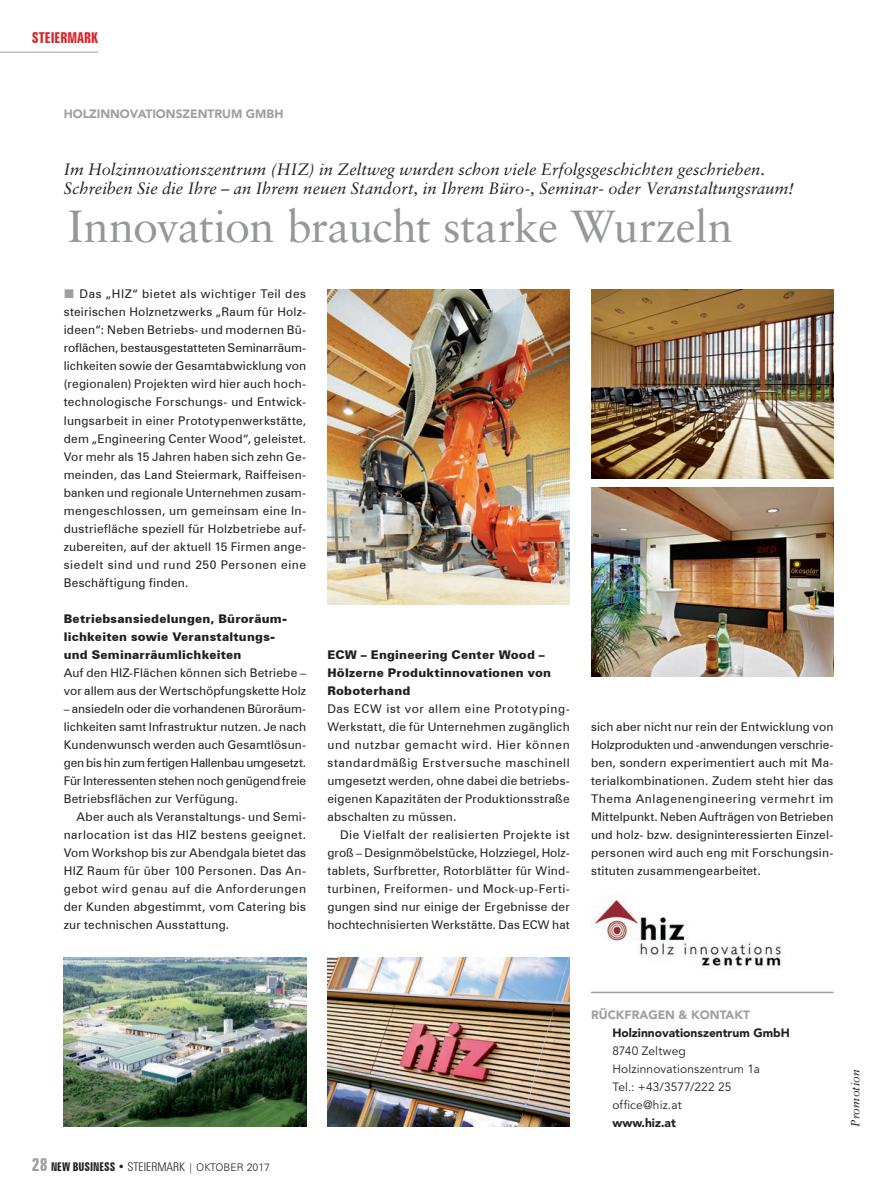
<style>
.page{position:relative;width:893px;height:1191px;background:#fff}
.page>*{position:absolute;margin:0;border:0;box-sizing:border-box;transform-origin:0 0}
.t1{font:45px "Sabon LT Std";letter-spacing:-.02em;color:#95979a}
.t2{font:italic 16.5px/19.5px "Sabon LT Std";letter-spacing:.005em;color:#231f20}
.t3{font:700 extra-condensed 15px "Zurich BT";color:#da2128}
.t4{font:12px/18px "Zurich BT";letter-spacing:.015em;color:#231f20;text-align:justify}
.t5{font:900 12px/18px "Zurich BT";letter-spacing:.015em;color:#231f20}
.t6{font:12px/18px "Avenir LT Std";letter-spacing:.015em;color:#231f20}
.t7{font:900 12px "Avenir LT Std";color:#9d9fa2}
.t8{font:700 extra-condensed 12px "Zurich BT";color:#231f20}
.t9{font:900 12px "Avenir LT Std";color:#231f20}
.t10{font:italic 12px "Sabon LT Std";letter-spacing:.015em;color:#231f20}
.s1{font-size:18px;color:#9d9fa2}
.s2{font-weight:300;font-stretch:condensed}
.s3{font-weight:300;font-stretch:normal;font-size:10.5px}
</style>
<div class="page">
<hr style="left:0;top:52px;width:98px;height:1px;background:#9d9fa2">
<img style="left:327px;top:290px;width:243px;height:314px">
<img style="left:64px;top:958px;width:242px;height:168px">
<img style="left:327px;top:958px;width:243px;height:168px">
<img style="left:591px;top:290px;width:242px;height:188px">
<img style="left:591px;top:488px;width:242px;height:188px">
<hr style="left:591px;top:991px;width:242px;height:2px;background:#9d9fa2">
<img style="left:591px;top:898px;width:190px;height:71px">
<p class="t3" style="left:32px;top:29px;width:68px">STEIERMARK</p>
<p class="t7" style="left:64px;top:107px;width:221px">HOLZINNOVATIONSZENTRUM GMBH</p>
<h2 class="t2" style="left:64px;top:159px;width:732px">Im Holzinnovationszentrum (HIZ) in Zeltweg wurden schon viele Erfolgsgeschichten geschrieben.<br>Schreiben Sie die Ihre – an Ihrem neuen Standort, in Ihrem Büro-, Seminar- oder Veranstaltungsraum!</h2>
<h1 class="t1" style="left:68px;top:200px;width:666px">Innovation braucht starke Wurzeln</h1>
<p class="t4" style="left:64px;top:285px;width:244px;text-indent:16px">Das „HIZ“ bietet als wichtiger Teil des steirischen Holznetzwerks „Raum für Holz&shy;ideen“: Neben Betriebs- und modernen Bü&shy;roflächen, bestausgestatteten Seminarräum&shy;lichkeiten sowie der Gesamtabwicklung von (regionalen) Projekten wird hier auch hoch&shy;technologische Forschungs- und Entwick&shy;lungsarbeit in einer Prototypenwerkstätte, dem „Engineering Center Wood“, geleistet.<br>Vor mehr als 15 Jahren haben sich zehn Ge&shy;meinden, das Land Steiermark, Raiffeisen&shy;banken und regionale Unternehmen zusam&shy;mengeschlossen, um gemeinsam eine In&shy;dustriefläche speziell für Holzbetriebe auf&shy;zubereiten, auf der aktuell 15 Firmen ange&shy;siedelt sind und rund 250 Personen eine Beschäftigung finden.</p>
<p class="t5" style="left:64px;top:609px;width:225px">Betriebsansiedelungen, Büroräum&shy;lichkeiten sowie Veranstaltungs&shy;und Seminarräumlichkeiten</p>
<p class="t4" style="left:64px;top:663px;width:244px">Auf den HIZ-Flächen können sich Betriebe – vor allem aus der Wertschöpfungskette Holz</p>
<p class="t4" style="left:64px;top:699px;width:244px">– ansiedeln oder die vorhandenen Büroräum&shy;lichkeiten samt Infrastruktur nutzen. Je nach Kundenwunsch werden auch Gesamtlösun&shy;gen bis hin zum fertigen Hallenbau umgesetzt.<br>Für Interessenten stehen noch genügend freie Betriebsflächen zur Verfügung.</p>
<p class="t4" style="left:64px;top:807px;width:244px;text-indent:13px">Aber auch als Veranstaltungs- und Semi&shy;narlocation ist das HIZ bestens geeignet.<br>Vom Workshop bis zur Abendgala bietet das HIZ Raum für über 100 Personen. Das An&shy;gebot wird genau auf die Anforderungen der Kunden abgestimmt, vom Catering bis zur technischen Ausstattung.</p>
<p class="t5" style="left:327px;top:645px;width:225px">ECW – Engineering Center Wood –<br>Hölzerne Produktinnovationen von<br>Roboterhand</p>
<p class="t4" style="left:327px;top:699px;width:244px">Das ECW ist vor allem eine Prototyping-Werkstatt, die für Unternehmen zugänglich und nutzbar gemacht wird. Hier können standardmäßig Erstversuche maschinell umgesetzt werden, ohne dabei die betriebs&shy;eigenen Kapazitäten der Produktionsstraße abschalten zu müssen.</p>
<p class="t4" style="left:327px;top:825px;width:244px;text-indent:13px">Die Vielfalt der realisierten Projekte ist groß – Designmöbelstücke, Holzziegel, Holz&shy;tablets, Surfbretter, Rotorblätter für Wind&shy;turbinen, Freiformen- und Mock-up-Ferti&shy;gungen sind nur einige der Ergebnisse der hochtechnisierten Werkstätte. Das ECW hat</p>
<p class="t4" style="left:591px;top:717px;width:244px">sich aber nicht nur rein der Entwicklung von Holzprodukten und -anwendungen verschrie&shy;ben, sondern experimentiert auch mit Ma&shy;terialkombinationen. Zudem steht hier das Thema Anlagenengineering vermehrt im Mittelpunkt. Neben Aufträgen von Betrieben und holz- bzw. designinteressierten Einzel&shy;personen wird auch eng mit Forschungsin&shy;stituten zusammengearbeitet.</p>
<p class="t8" style="left:32px;top:1159px;width:240px"><span class="s1">28</span> NEW BUSINESS • <span class="s2">STEIERMARK</span> <span class="s3">| OKTOBER 2017</span></p>
<p class="t7" style="left:591px;top:1007px;width:160px">RÜCKFRAGEN &amp; KONTAKT</p>
<p class="t9" style="left:612px;top:1025px;width:179px">Holzinnovationszentrum GmbH</p>
<p class="t6" style="left:612px;top:1042px;width:149px">8740 Zeltweg<br>Holzinnovationszentrum 1a<br>Tel.: +43/3577/222 25 office@hiz.at</p>
<p class="t9" style="left:612px;top:1115px;width:65px">www.hiz.at</p>
<p class="t10" style="left:848px;top:1126px;width:59px;rotate:-90deg">Promotion</p>
</div>
